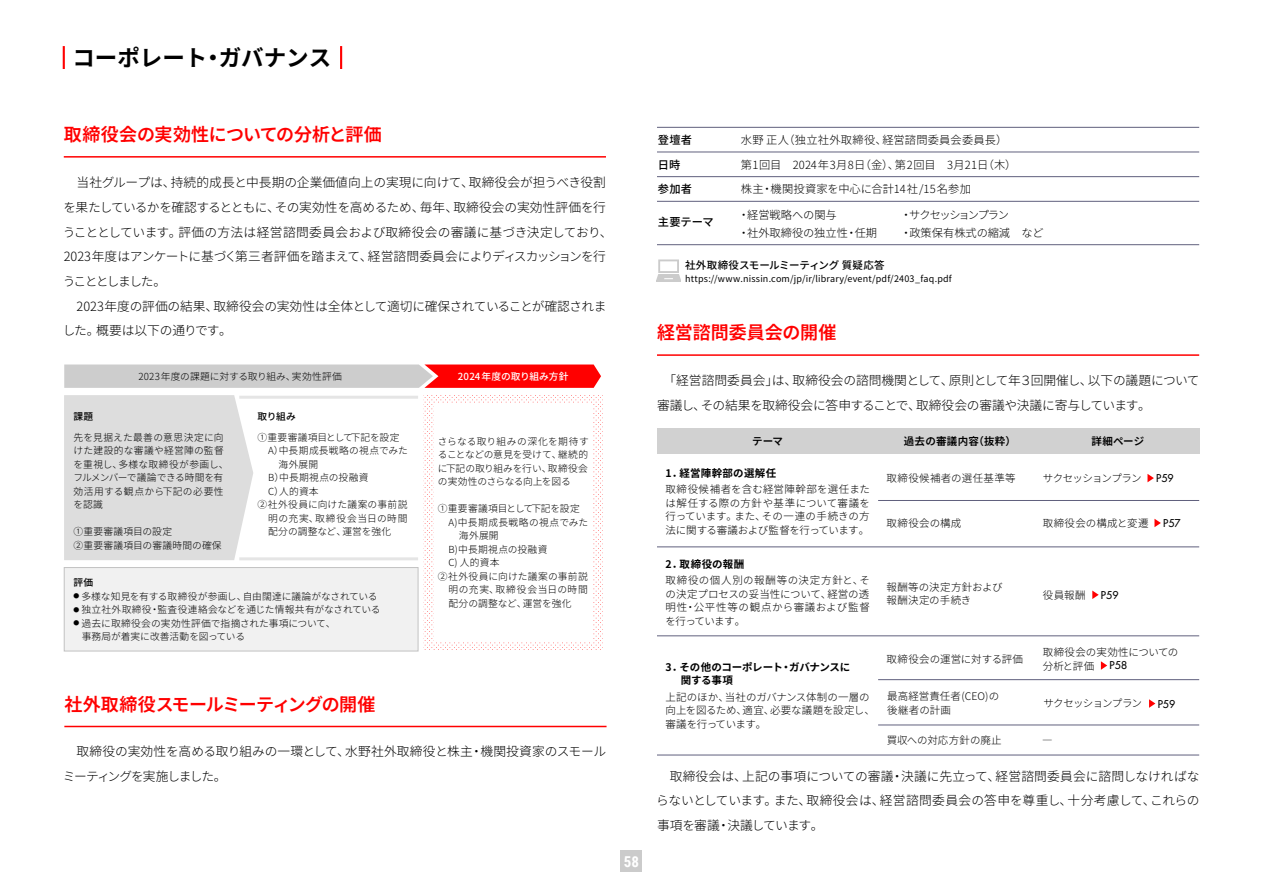
<style>
.page{position:relative;width:1263px;height:893px;background:#fff}
.page>*{position:absolute;margin:0;border:0;box-sizing:border-box;transform-origin:0 0}
.t1{font:700 22.5px "Noto Sans JP";color:#000}
.t2{font:600 18px "Noto Sans JP";letter-spacing:-.015em;color:#f00}
.t3{font:700 15px "Roboto Condensed";color:#fff}
.t4{font:300 12.75px/24.8px "Noto Sans JP";letter-spacing:-.015em;color:#000}
.t5{font:300 11.25px/18px "Noto Sans JP";color:#000}
.t6{font:300 11.25px "Noto Sans JP";letter-spacing:.03em;color:#000}
.t7{font:300 11.25px "Noto Sans JP";letter-spacing:.02em;color:#000}
.t8{font:300 11.25px/18px "Noto Sans JP";letter-spacing:-.045em;color:#000}
.t9{font:500 11.25px "Noto Sans JP";letter-spacing:.005em;color:#000}
.t10{font:300 10.5px/13.5px "Noto Sans JP";color:#000}
.t11{font:700 10.5px/13.5px "Noto Sans JP";letter-spacing:-.015em;color:#000}
.t12{font:300 10.5px "Noto Sans JP";letter-spacing:-.06em;color:#000}
.t13{font:700 10.5px "Noto Sans JP";letter-spacing:.01em;color:#000}
.t14{font:600 10.5px "Noto Sans JP";letter-spacing:.025em;color:#000}
.t15{font:300 10.5px/13.5px "Noto Sans JP";letter-spacing:.02em;color:#000}
.t16{font:500 10.5px "Noto Sans JP";letter-spacing:.01em;color:#000}
.t17{font:500 10.5px "Futura Std";letter-spacing:.01em;color:#000}
.t18{font:300 10.5px "Noto Sans JP";letter-spacing:.03em;color:#000}
.t19{font:300 10.5px "Noto Sans JP";letter-spacing:.025em;color:#000}
.t20{font:300 9.75px/13.5px "Noto Sans JP";letter-spacing:.015em;color:#000}
.t21{font:300 9.75px "Noto Sans JP";letter-spacing:-.005em;color:#000}
.t22{font:300 9.75px "Noto Sans JP";letter-spacing:-.015em;color:#000}
.t23{font:300 9.75px "Noto Sans JP";letter-spacing:.06em;color:#000}
.t24{font:300 9.75px "Noto Sans JP";letter-spacing:.035em;color:#000}
.t25{font:300 9.75px "Noto Sans JP";letter-spacing:.04em;color:#000}
.t26{font:500 9.75px "Noto Sans JP";letter-spacing:.005em;color:#fff}
.t27{font:500 9.75px "Noto Sans JP";letter-spacing:.005em;color:#000}
.t28{font:9px "Noto Sans JP";letter-spacing:.02em;color:#000}
</style>
<div class="page">
<hr style="left:64px;top:156px;width:542px;height:2px;background:#f00">
<hr style="left:657px;top:354px;width:542px;height:2px;background:#f00">
<hr style="left:64px;top:726px;width:542px;height:1px;background:#f00">
<hr style="left:657px;top:152px;width:542px;height:1px;background:#60607d">
<hr style="left:657px;top:176px;width:542px;height:1px;background:#60607d">
<hr style="left:657px;top:201px;width:542px;height:1px;background:#60607d">
<hr style="left:657px;top:244px;width:542px;height:1px;background:#60607d">
<hr style="left:657px;top:127px;width:542px;height:1px;background:#60607d">
<div style="left:64px;top:567px;width:354px;height:84px;background:#f1f1f1"></div>
<div style="left:64px;top:567px;width:354px;height:84px;border:1px solid #c2c2c2"></div>
<svg style="left:64px;top:364px;width:537px;height:24px;background:#de9191"></svg>
<svg style="left:424px;top:395px;width:177px;height:255px"></svg>
<div style="left:434px;top:405px;width:158px;height:236px;background:#fff"></div>
<hr style="left:239px;top:557px;width:179px;height:3px;background:#e5e5e5">
<hr style="left:239px;top:396px;width:179px;height:3px;background:#e5e5e5">
<div style="left:64px;top:395px;width:189px;height:165px;background:#ddd"></div>
<hr style="left:657px;top:547px;width:542px;height:1px;background:#60607d">
<hr style="left:657px;top:636px;width:542px;height:1px;background:#60607d">
<hr style="left:878px;top:500px;width:321px;height:1px;background:#60607d">
<hr style="left:878px;top:679px;width:321px;height:1px;background:#60607d">
<hr style="left:657px;top:755px;width:542px;height:1px;background:#60607d">
<hr style="left:878px;top:725px;width:321px;height:1px;background:#60607d">
<div style="left:657px;top:429px;width:542px;height:25px;background:#d1d1d1"></div>
<svg style="left:1147px;top:474px;width:7px;height:8px"></svg>
<svg style="left:1154px;top:519px;width:7px;height:8px"></svg>
<svg style="left:1092px;top:591px;width:7px;height:8px"></svg>
<svg style="left:1101px;top:661px;width:6px;height:9px"></svg>
<svg style="left:1149px;top:699px;width:6px;height:9px"></svg>
<hr style="left:656px;top:280px;width:25px;height:2px;background:#cbcbcb">
<svg style="left:656px;top:259px;width:25px;height:21px"></svg>
<hr style="left:63px;top:46px;width:2px;height:23px;background:#f00">
<hr style="left:340px;top:46px;width:2px;height:23px;background:#f00">
<div style="left:621px;top:850px;width:21px;height:22px;background:#cbcbcb"></div>
<h1 class="t1" style="left:72px;top:45px;width:260px">コーポレート・ガバナンス</h1>
<h2 class="t2" style="left:64px;top:124px;width:319px">取締役会の実効性についての分析と評価</h2>
<p class="t4" style="left:63px;top:170px;width:551px;text-indent:14px">当社グループは、持続的成長と中長期の企業価値向上の実現に向けて、取締役会が担うべき役割を果たしているかを確認するとともに、その実効性を高めるため、毎年、取締役会の実効性評価を行うこととしています。評価の方法は経営諮問委員会および取締役会の審議に基づき決定しており、2023年度はアンケートに基づく第三者評価を踏まえて、経営諮問委員会によりディスカッションを行うこととしました。</p>
<p class="t4" style="left:63px;top:294px;width:545px;text-indent:14px">2023年度の評価の結果、取締役会の実効性は全体として適切に確保されていることが確認されました。概要は以下の通りです。</p>
<p class="t20" style="left:139px;top:369px;width:205px">2023年度の課題に対する取り組み、実効性評価</p>
<p class="t26" style="left:458px;top:370px;width:112px">2024年度の取り組み方針</p>
<p class="t27" style="left:73px;top:411px;width:21px">課題</p>
<p class="t20" style="left:73px;top:430px;width:157px">先を見据えた最善の意思決定に向けた建設的な審議や経営陣の監督を重視し、多様な取締役が参画し、フルメンバーで議論できる時間を有効活用する観点から下記の必要性を認識</p>
<p class="t20" style="left:73px;top:525px;width:150px">①重要審議項目の設定<br>②重要審議項目の審議時間の確保</p>
<p class="t27" style="left:258px;top:411px;width:40px">取り組み</p>
<p class="t22" style="left:258px;top:432px;width:143px">①重要審議項目として下記を設定</p>
<p class="t20" style="left:268px;top:444px;width:141px">A）中長期成長戦略の視点でみた</p>
<p class="t20" style="left:279px;top:458px;width:41px">海外展開</p>
<p class="t24" style="left:268px;top:472px;width:102px">B）中長期視点の投融資</p>
<p class="t20" style="left:268px;top:485px;width:52px">C）人的資本</p>
<p class="t20" style="left:258px;top:498px;width:151px">②社外役員に向けた議案の事前説</p>
<p class="t23" style="left:268px;top:513px;width:141px">明の充実、取締役会当日の時間</p>
<p class="t20" style="left:268px;top:525px;width:125px">配分の調整など、運営を強化</p>
<p class="t27" style="left:73px;top:577px;width:21px">評価</p>
<p class="t21" style="left:73px;top:591px;width:306px"><sup>●</sup> 多様な知見を有する取締役が参画し、自由闊達に議論がなされている</p>
<p class="t20" style="left:73px;top:603px;width:309px"><sup>●</sup> 独立社外取締役・監査役連絡会などを通じた情報共有がなされている</p>
<p class="t20" style="left:82px;top:617px;width:255px;text-indent:-8px"><sup>●</sup> 過去に取締役会の実効性評価で指摘された事項について、事務局が着実に改善活動を図っている</p>
<h2 class="t2" style="left:64px;top:694px;width:313px">社外取締役スモールミーティングの開催</h2>
<p class="t20" style="left:438px;top:435px;width:152px;text-align:justify">さらなる取り組みの深化を期待することなどの意見を受けて、継続的に下記の取り組みを行い、取締役会の実効性のさらなる向上を図る</p>
<p class="t22" style="left:438px;top:503px;width:143px">①重要審議項目として下記を設定</p>
<p class="t25" style="left:448px;top:517px;width:141px">A)中長期成長戦略の視点でみた</p>
<p class="t20" style="left:459px;top:529px;width:41px">海外展開</p>
<p class="t24" style="left:448px;top:544px;width:101px">B)中長期視点の投融資</p>
<p class="t20" style="left:448px;top:556px;width:52px">C) 人的資本</p>
<p class="t20" style="left:438px;top:570px;width:151px">②社外役員に向けた議案の事前説</p>
<p class="t23" style="left:448px;top:584px;width:141px">明の充実、取締役会当日の時間</p>
<p class="t20" style="left:448px;top:597px;width:125px">配分の調整など、運営を強化</p>
<p class="t4" style="left:63px;top:739px;width:545px;text-indent:14px">取締役の実効性を高める取り組みの一環として、水野社外取締役と株主・機関投資家のスモールミーティングを実施しました。</p>
<p class="t3" style="left:624px;top:851px;width:17px">58</p>
<p class="t9" style="left:658px;top:133px;width:35px">登壇者</p>
<p class="t7" style="left:741px;top:133px;width:268px">水野 正人（独立社外取締役、経営諮問委員会委員長）</p>
<p class="t9" style="left:658px;top:183px;width:36px">参加者</p>
<p class="t5" style="left:741px;top:180px;width:231px">株主・機関投資家を中心に合計14社/15名参加</p>
<p class="t9" style="left:658px;top:216px;width:57px">主要テーマ</p>
<p class="t5" style="left:738px;top:206px;width:141px">・経営戦略への関与<br>・社外取締役の独立性・任期</p>
<p class="t8" style="left:900px;top:206px;width:145px">・サクセッションプラン<br>・政策保有株式の縮減　など</p>
<p class="t9" style="left:658px;top:158px;width:24px">日時</p>
<p class="t6" style="left:741px;top:158px;width:277px">第1回目　2024年3月8日（金）、第2回目　3月21日（木）</p>
<p class="t16" style="left:685px;top:259px;width:201px">社外取締役スモールミーティング 質疑応答</p>
<p class="t28" style="left:685px;top:274px;width:268px">https://www.nissin.com/jp/ir/library/event/pdf/2403_faq.pdf</p>
<h2 class="t2" style="left:657px;top:322px;width:181px">経営諮問委員会の開催</h2>
<p class="t4" style="left:657px;top:368px;width:544px;text-indent:6px">「経営諮問委員会」は、取締役会の諮問機関として、原則として年３回開催し、以下の議題について審議し、その結果を取締役会に答申することで、取締役会の審議や決議に寄与しています。</p>
<p class="t14" style="left:752px;top:435px;width:33px">テーマ</p>
<p class="t14" style="left:904px;top:435px;width:114px">過去の審議内容（抜粋）</p>
<p class="t14" style="left:1091px;top:435px;width:54px">詳細ページ</p>
<p class="t12" style="left:1043px;top:472px;width:100px">サクセッションプラン</p>
<p class="t10" style="left:1043px;top:517px;width:107px">取締役会の構成と変遷</p>
<p class="t13" style="left:665px;top:467px;width:112px">1．経営陣幹部の選解任</p>
<p class="t10" style="left:665px;top:483px;width:206px;text-align:justify">取締役候補者を含む経営陣幹部を選任または解任する際の方針や基準について審議を行っています。また、その一連の手続きの方法に関する審議および監督を行っています。</p>
<p class="t13" style="left:665px;top:558px;width:80px">2．取締役の報酬</p>
<p class="t10" style="left:665px;top:574px;width:206px;text-align:justify">取締役の個人別の報酬等の決定方針と、その決定プロセスの妥当性について、経営の透明性・公平性等の観点から審議および監督を行っています。</p>
<p class="t11" style="left:665px;top:661px;width:186px">3．その他のコーポレート・ガバナンスに　 関する事項</p>
<p class="t10" style="left:665px;top:691px;width:211px">上記のほか、当社のガバナンス体制の一層の向上を図るため、適宜、必要な議題を設定し、審議を行っています。</p>
<p class="t18" style="left:887px;top:472px;width:131px">取締役候補者の選任基準等</p>
<p class="t19" style="left:887px;top:517px;width:76px">取締役会の構成</p>
<p class="t17" style="left:1156px;top:472px;width:19px">P59</p>
<p class="t17" style="left:1163px;top:516px;width:19px">P57</p>
<p class="t15" style="left:887px;top:581px;width:117px">報酬等の決定方針および報酬決定の手続き</p>
<p class="t10" style="left:1043px;top:588px;width:44px">役員報酬</p>
<p class="t17" style="left:1101px;top:588px;width:19px">P59</p>
<p class="t10" style="left:1043px;top:646px;width:137px">取締役会の実効性についての分析と評価</p>
<p class="t12" style="left:1043px;top:697px;width:100px">サクセッションプラン</p>
<p class="t10" style="left:1042px;top:734px;width:12px">―</p>
<p class="t10" style="left:887px;top:652px;width:138px">取締役会の運営に対する評価</p>
<p class="t10" style="left:887px;top:690px;width:114px">最高経営責任者(CEO)の後継者の計画</p>
<p class="t10" style="left:887px;top:734px;width:116px">買収への対応方針の廃止</p>
<p class="t17" style="left:1109px;top:659px;width:19px">P58</p>
<p class="t17" style="left:1158px;top:697px;width:19px">P59</p>
<p class="t4" style="left:656px;top:764px;width:545px;text-align:justify;text-indent:14px">取締役会は、上記の事項についての審議・決議に先立って、経営諮問委員会に諮問しなければならないとしています。また、取締役会は、経営諮問委員会の答申を尊重し、十分考慮して、これらの事項を審議・決議しています。</p>
</div>
